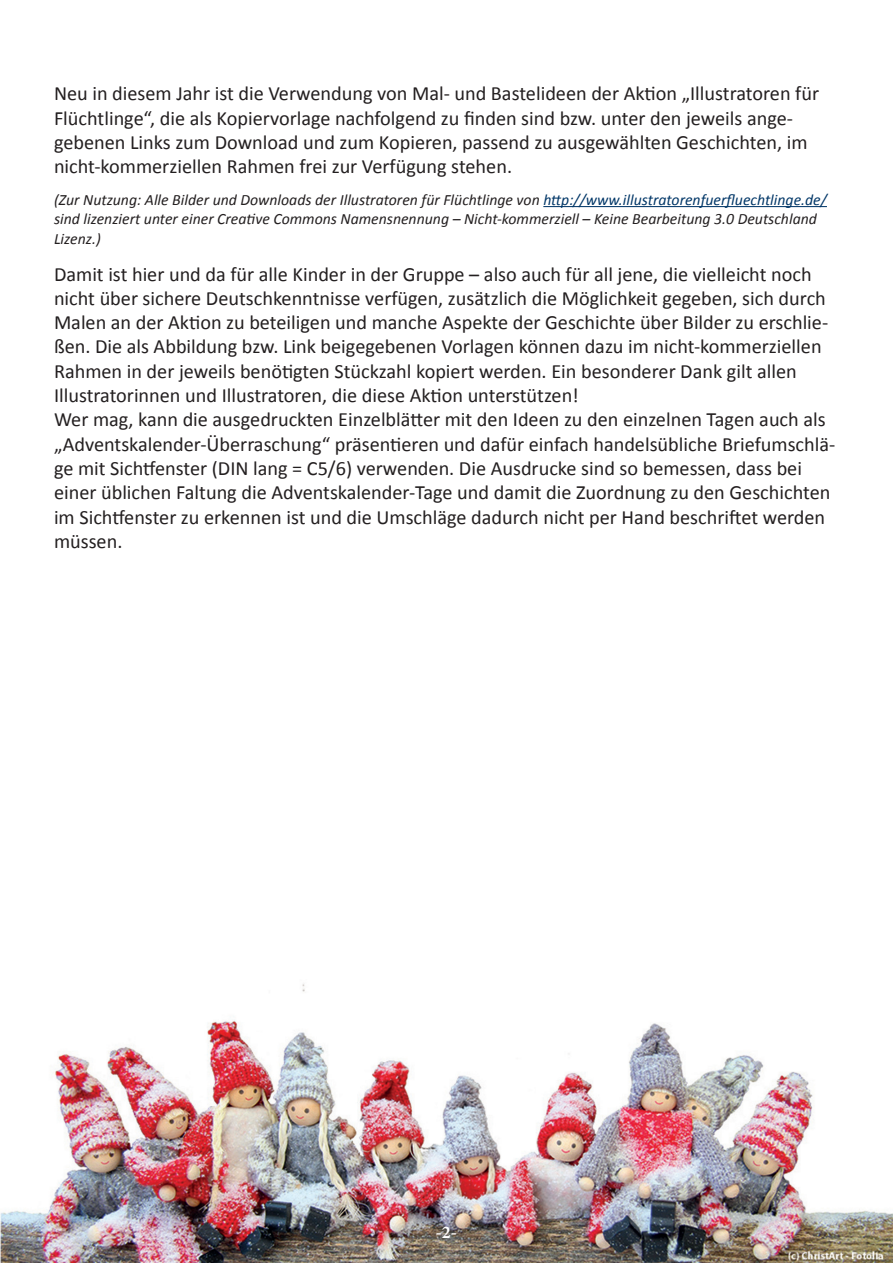
<style>
.page{position:relative;width:893px;height:1263px;background:#fff}
.page>*{position:absolute;margin:0;border:0;box-sizing:border-box;transform-origin:0 0}
.t1{font:20.25px/24.3px "Calibri";color:#231f20}
.t2{font:700 18px "Minion Pro";color:#fff}
.t3{font:italic 15.75px/19.4px "Calibri";color:#231f20}
.s1{color:#003667}
</style>
<div class="page">
<img style="left:0;top:984px;width:893px;height:279px">
<hr style="left:543px;top:206px;width:284px;height:1px;background:#003667">
<p class="t1" style="left:54px;top:81px;width:767px">Neu in diesem Jahr ist die Verwendung von Mal- und Bastelideen der Aktion „Illustratoren für Flüchtlinge“, die als Kopiervorlage nachfolgend zu finden sind bzw. unter den jeweils ange&shy;gebenen Links zum Download und zum Kopieren, passend zu ausgewählten Geschichten, im nicht-kommerziellen Rahmen frei zur Verfügung stehen.</p>
<p class="t3" style="left:54px;top:189px;width:774px">(Zur Nutzung: Alle Bilder und Downloads der Illustratoren für Flüchtlinge von <span class="s1">http://www.illustratorenfuerfluechtlinge.de/ </span>sind lizenziert unter einer Creative Commons Namensnennung – Nicht-kommerziell – Keine Bearbeitung 3.0 Deutschland<br>Lizenz.)</p>
<p class="t1" style="left:54px;top:262px;width:783px">Damit ist hier und da für alle Kinder in der Gruppe – also auch für all jene, die vielleicht noch nicht über sichere Deutschkenntnisse verfügen, zusätzlich die Möglichkeit gegeben, sich durch Malen an der Aktion zu beteiligen und manche Aspekte der Geschichte über Bilder zu erschlie&shy;ßen. Die als Abbildung bzw. Link beigegebenen Vorlagen können dazu im nicht-kommerziellen Rahmen in der jeweils benötigten Stückzahl kopiert werden. Ein besonderer Dank gilt allen Illustratorinnen und Illustratoren, die diese Aktion unterstützen!<br>Wer mag, kann die ausgedruckten Einzelblätter mit den Ideen zu den einzelnen Tagen auch als „Adventskalender-Überraschung“ präsentieren und dafür einfach handelsübliche Briefumschlä&shy;ge mit Sichtfenster (DIN lang = C5/6) verwenden. Die Ausdrucke sind so bemessen, dass bei einer üblichen Faltung die Adventskalender-Tage und damit die Zuordnung zu den Geschichten im Sichtfenster zu erkennen ist und die Umschläge dadurch nicht per Hand beschriftet werden müssen.</p>
<p class="t2" style="left:436px;top:1219px;width:23px">-2-</p>
</div>
